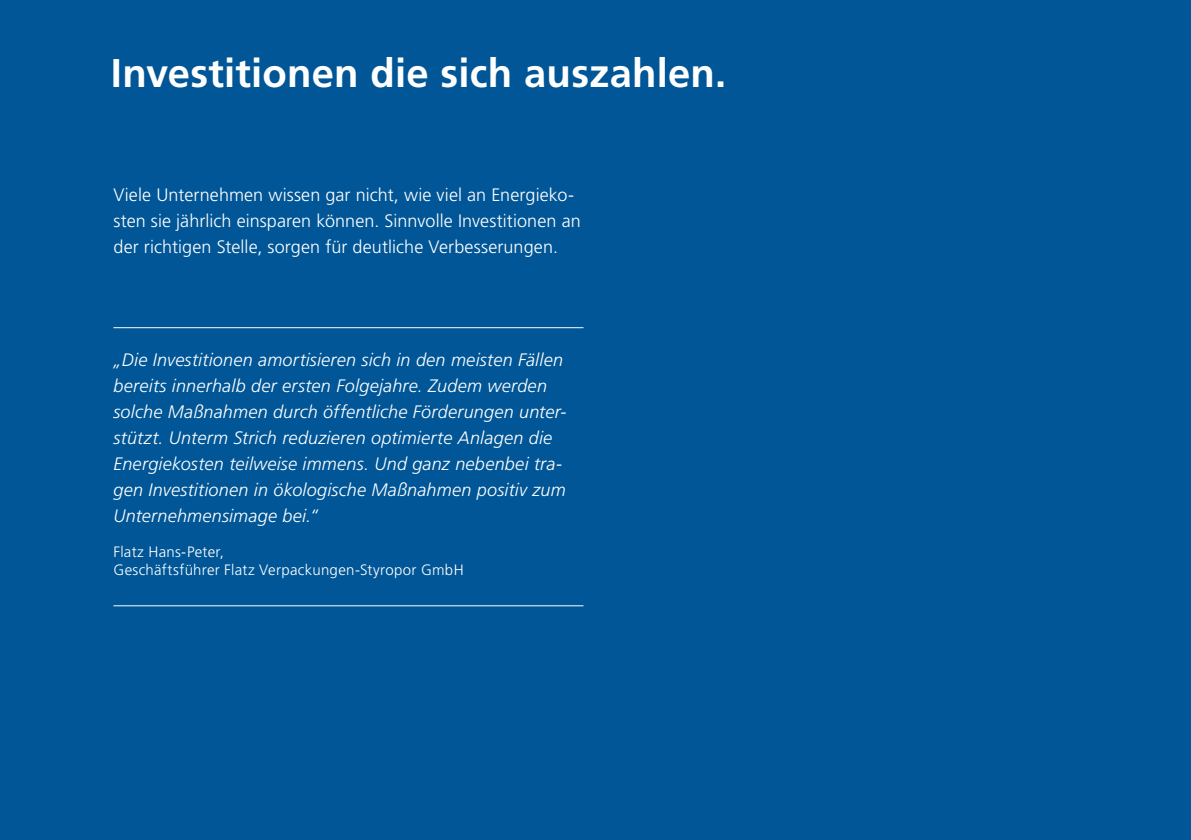
<style>
.page{position:relative;width:1191px;height:840px;background:#fff}
.page>*{position:absolute;margin:0;border:0;box-sizing:border-box;transform-origin:0 0}
.t1{font:700 40px "Frutiger LT Std";letter-spacing:.005em;color:#fff}
.t2{font:italic 300 18px/26px "Frutiger LT Std";letter-spacing:.015em;color:#fff}
.t3{font:300 18px/26px "Frutiger LT Std";letter-spacing:.005em;color:#fff}
.t4{font:300 15px/18px "Frutiger LT Std";letter-spacing:.02em;color:#fff}
</style>
<div class="page">
<div style="left:0;top:0;width:1191px;height:839px;background:#005697"></div>
<hr style="left:113px;top:605px;width:470px;height:1px;background:#fff">
<hr style="left:113px;top:327px;width:470px;height:1px;background:#fff">
<h1 class="t1" style="left:111px;top:49px;width:617px">Investitionen die sich auszahlen.</h1>
<p class="t3" style="left:113px;top:182px;width:469px">Viele Unternehmen wissen gar nicht, wie viel an Energieko&shy;sten sie jährlich einsparen können. Sinnvolle Investitionen an der richtigen Stelle, sorgen für deutliche Verbesserungen.</p>
<p class="t2" style="left:113px;top:347px;width:454px">„Die Investitionen amortisieren sich in den meisten Fällen bereits innerhalb der ersten Folgejahre. Zudem werden solche Maßnahmen durch öffentliche Förderungen unter&shy;stützt. Unterm Strich reduzieren optimierte Anlagen die Energiekosten teilweise immens. Und ganz nebenbei tra&shy;gen Investitionen in ökologische Maßnahmen positiv zum Unternehmensimage bei.“</p>
<p class="t4" style="left:113px;top:542px;width:352px">Flatz Hans-Peter,<br>Geschäftsführer Flatz Verpackungen-Styropor GmbH</p>
</div>
